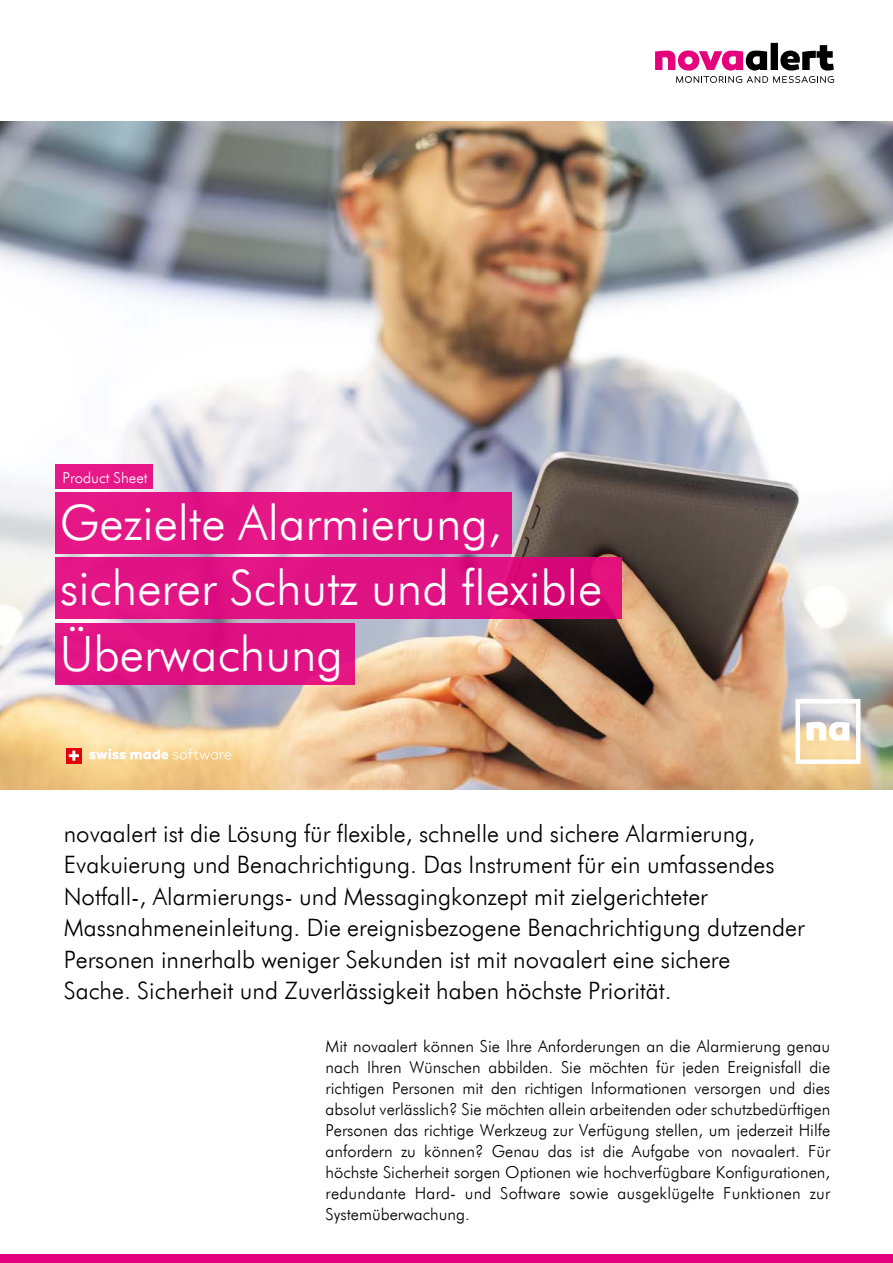
<style>
.page{position:relative;width:893px;height:1263px;background:#fff}
.page>*{position:absolute;margin:0;border:0;box-sizing:border-box;transform-origin:0 0}
.t1{font:48.9px/65.6px "Futuri Light Regular SWFTE";color:#fff}
.t2{font:24px/31.5px "Futuri Light Regular SWFTE";color:#000}
.t3{font:16.5px/21px "Futuri Light Regular SWFTE";letter-spacing:.015em;color:#000;text-align:justify}
.t4{font:15px "Futuri Light Regular SWFTE";color:#fff}
</style>
<div class="page">
<img style="left:0;top:122px;width:893px;height:667px">
<svg style="left:655px;top:43px;width:179px;height:40px"></svg>
<svg style="left:89px;top:748px;width:142px;height:11px"></svg>
<div style="left:66px;top:748px;width:16px;height:15px;background:#e3000b"></div>
<svg style="left:69px;top:751px;width:10px;height:10px"></svg>
<div style="left:55px;top:623px;width:299px;height:61px;background:#df1283"></div>
<div style="left:55px;top:492px;width:457px;height:62px;background:#e31586"></div>
<div style="left:55px;top:558px;width:567px;height:61px;background:linear-gradient(to right,#e41889,#d90a7a)"></div>
<div style="left:55px;top:465px;width:98px;height:24px;background:#e61988"></div>
<div style="left:0;top:1254px;width:893px;height:9px;background:#e5007c"></div>
<div style="left:795px;top:699px;width:65px;height:65px;border:4px solid #fff"></div>
<svg style="left:807px;top:722px;width:42px;height:19px"></svg>
<p class="t4" style="left:63px;top:468px;width:87px">Product Sheet</p>
<h1 class="t1" style="left:60px;top:489px;width:544px">Gezielte Alarmierung, sicherer Schutz und flexible<br>Überwachung</h1>
<p class="t2" style="left:64px;top:817px;width:742px">novaalert ist die Lösung für flexible, schnelle und sichere Alarmierung, Evakuierung und Benachrichtigung. Das Instrument für ein umfassendes Notfall-, Alarmierungs- und Messagingkonzept mit zielgerichteter Massnahmeneinleitung. Die ereignisbezogene Benachrichtigung dutzender Personen innerhalb weniger Sekunden ist mit novaalert eine sichere<br>Sache. Sicherheit und Zuverlässigkeit haben höchste Priorität.</p>
<p class="t3" style="left:326px;top:1035px;width:506px">Mit novaalert können Sie Ihre Anforderungen an die Alarmierung genau nach Ihren Wünschen abbilden. Sie möchten für jeden Ereignisfall die richtigen Personen mit den richtigen Informationen versorgen und dies absolut verlässlich? Sie möchten allein arbeitenden oder schutzbedürftigen Personen das richtige Werkzeug zur Verfügung stellen, um jederzeit Hilfe anfordern zu können? Genau das ist die Aufgabe von novaalert. Für höchste Sicherheit sorgen Optionen wie hochverfügbare Konfigurationen, redundante Hard- und Software sowie ausgeklügelte Funktionen zur Systemüberwachung.</p>
</div>
